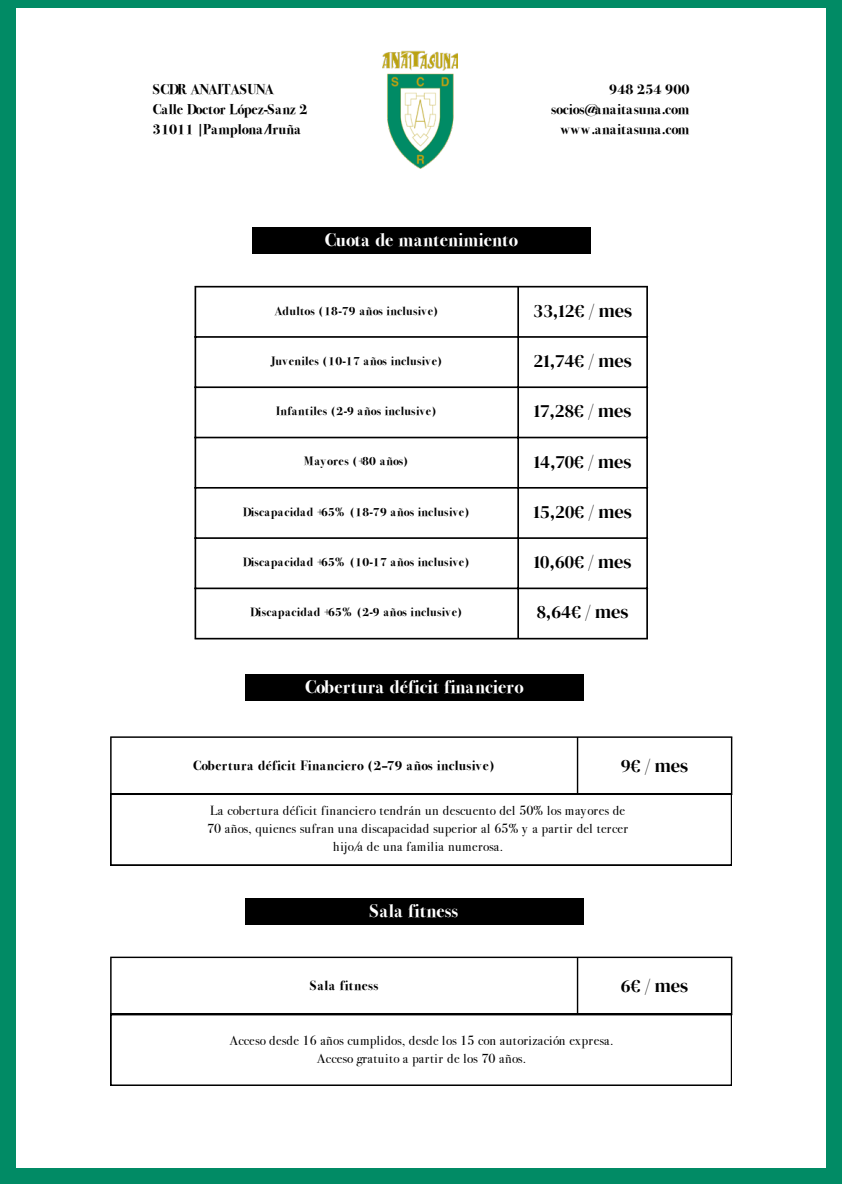
<style>
.page{position:relative;width:842px;height:1191px;background:#fff}
.page>*{position:absolute;margin:0;border:0;box-sizing:border-box;transform-origin:0 0}
.t1{font:700 18.5px "Bodoni Svty Two ITCTT";letter-spacing:.015em;color:#fff}
.t2{font:18.5px "DM Serif Display";color:#000}
.t3{font:18.4px "DM Serif Display";color:#000}
.t4{font:700 14.3px/20px "Bodoni Svty Two ITCTT";letter-spacing:.005em;color:#000}
.t5{font:700 13.5px "Bodoni Svty Two ITCTT";letter-spacing:.035em;color:#000}
.t6{font:13.2px/18px "Bodoni Svty Two ITCTT";letter-spacing:.04em;color:#000;text-align:center}
.t7{font:700 12.1px "Bodoni Svty Two ITCTT";letter-spacing:.03em;color:#000}
</style>
<div class="page">
<div style="left:0;top:0;width:842px;height:1182px;background:#018b65"></div>
<div style="left:17px;top:9px;width:808px;height:1158px;background:#fff"></div>
<img style="left:382px;top:51px;width:76px;height:120px">
<div style="left:252px;top:227px;width:338px;height:27px;background:#000"></div>
<hr style="left:195px;top:287px;width:1px;height:350px;background:#000">
<hr style="left:517px;top:287px;width:2px;height:350px;background:#000">
<hr style="left:646px;top:287px;width:2px;height:350px;background:#000">
<hr style="left:195px;top:286px;width:453px;height:1px;background:#000">
<hr style="left:195px;top:336px;width:453px;height:2px;background:#000">
<hr style="left:195px;top:386px;width:453px;height:2px;background:#000">
<hr style="left:195px;top:436px;width:453px;height:2px;background:#000">
<hr style="left:195px;top:487px;width:453px;height:1px;background:#000">
<hr style="left:195px;top:537px;width:453px;height:2px;background:#000">
<hr style="left:195px;top:587px;width:453px;height:2px;background:#000">
<hr style="left:195px;top:637px;width:453px;height:2px;background:#000">
<div style="left:245px;top:674px;width:338px;height:26px;background:#000"></div>
<hr style="left:110px;top:737px;width:2px;height:56px;background:#000">
<hr style="left:577px;top:737px;width:1px;height:56px;background:#000">
<hr style="left:731px;top:737px;width:1px;height:56px;background:#000">
<hr style="left:110px;top:736px;width:622px;height:1px;background:#000">
<div style="left:110px;top:793px;width:622px;height:72px;background:#fff"></div>
<div style="left:245px;top:897px;width:338px;height:27px;background:#000"></div>
<hr style="left:110px;top:957px;width:2px;height:56px;background:#000">
<hr style="left:577px;top:957px;width:1px;height:56px;background:#000">
<hr style="left:731px;top:957px;width:1px;height:56px;background:#000">
<hr style="left:110px;top:956px;width:622px;height:1px;background:#000">
<div style="left:110px;top:1013px;width:622px;height:72px;background:#fff"></div>
<p class="t4" style="left:153px;top:78px;width:156px">SCDR ANAITASUNA<br>Calle Doctor López-Sanz 2<br>31011 |Pamplona/Iruña</p>
<p class="t4" style="left:551px;top:78px;width:140px;text-align:right">948 254 900 socios@anaitasuna.com www.anaitasuna.com</p>
<h1 class="t1" style="left:325px;top:224px;width:195px">Cuota de mantenimiento</h1>
<p class="t7" style="left:274px;top:300px;width:165px">Adultos (18-79 años inclusive)</p>
<h2 class="t3" style="left:533px;top:300px;width:100px">33,12€ / mes</h2>
<p class="t7" style="left:270px;top:350px;width:173px">Juveniles (10-17 años inclusive)</p>
<h2 class="t3" style="left:534px;top:350px;width:100px">21,74€ / mes</h2>
<p class="t7" style="left:276px;top:401px;width:162px">Infantiles (2-9 años inclusive)</p>
<h2 class="t3" style="left:534px;top:400px;width:99px">17,28€ / mes</h2>
<p class="t7" style="left:304px;top:451px;width:106px">Mayores (+80 años)</p>
<h2 class="t3" style="left:534px;top:450px;width:99px">14,70€ / mes</h2>
<p class="t7" style="left:243px;top:501px;width:228px">Discapacidad +65% (18-79 años inclusive)</p>
<h2 class="t3" style="left:533px;top:501px;width:100px">15,20€ / mes</h2>
<p class="t7" style="left:243px;top:551px;width:228px">Discapacidad +65% (10-17 años inclusive)</p>
<h2 class="t3" style="left:534px;top:551px;width:99px">10,60€ / mes</h2>
<p class="t7" style="left:250px;top:602px;width:213px">Discapacidad +65% (2-9 años inclusive)</p>
<h2 class="t3" style="left:537px;top:601px;width:93px">8,64€ / mes</h2>
<h1 class="t1" style="left:305px;top:671px;width:220px">Cobertura déficit financiero</h1>
<p class="t5" style="left:193px;top:754px;width:303px">Cobertura déficit Financiero (2–79 años inclusive)</p>
<h1 class="t2" style="left:621px;top:754px;width:69px">9€ / mes</h1>
<p class="t6" style="left:207px;top:800px;width:422px">La cobertura déficit financiero tendrán un descuento del 50% los mayores de<br>70 años, quienes sufran una discapacidad superior al 65% y a partir del tercer hijo/a de una familia numerosa.</p>
<h1 class="t1" style="left:369px;top:895px;width:90px">Sala fitness</h1>
<p class="t5" style="left:310px;top:974px;width:70px">Sala fitness</p>
<h1 class="t2" style="left:621px;top:974px;width:69px">6€ / mes</h1>
<p class="t6" style="left:230px;top:1029px;width:385px">Acceso desde 16 años cumplidos, desde los 15 con autorización expresa.<br>Acceso gratuito a partir de los 70 años.</p>
</div>
